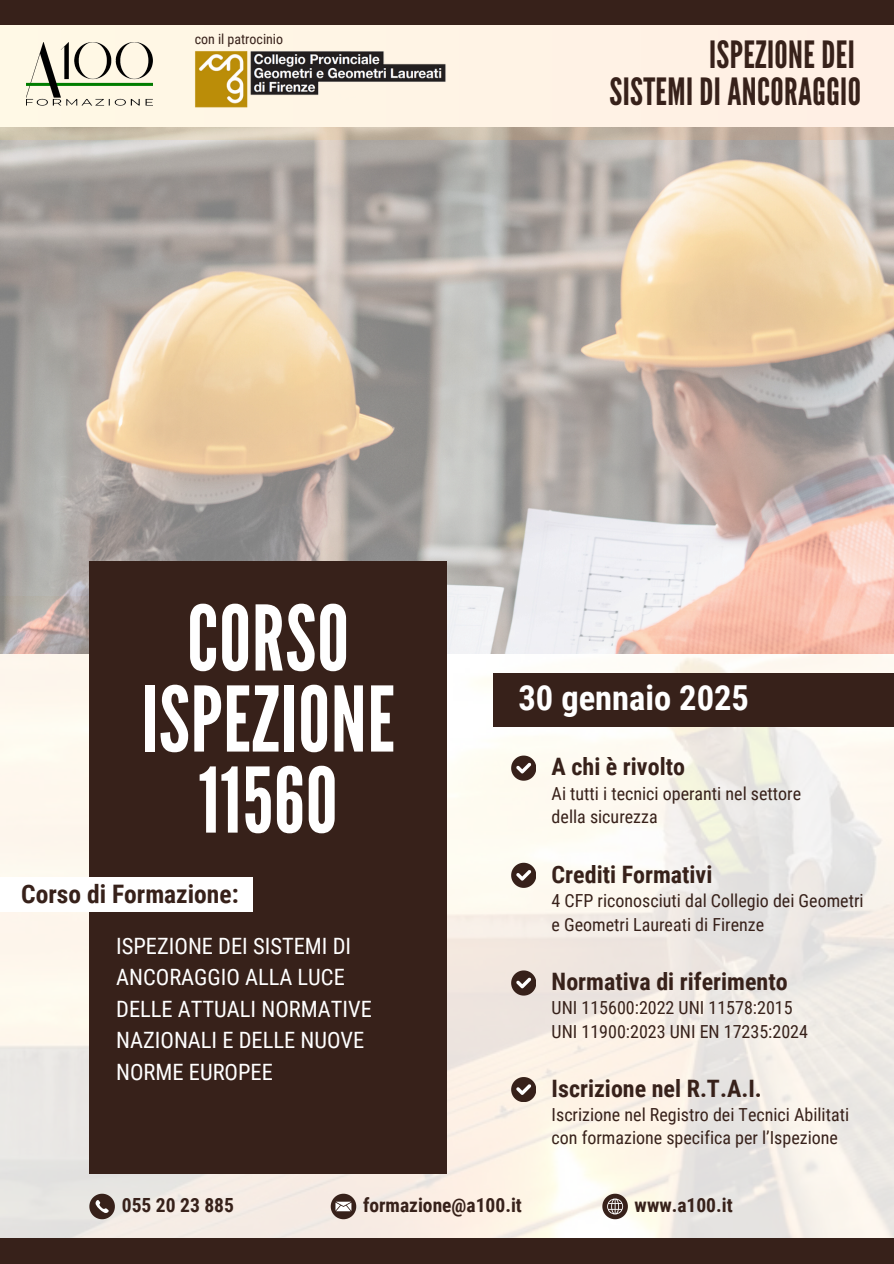
<style>
.page{position:relative;width:894px;height:1264px;background:#fff}
.page>*{position:absolute;margin:0;border:0;box-sizing:border-box;transform-origin:0 0}
.t1{font:90px/81px "League Gothic";letter-spacing:.01em;color:#fff;text-align:center}
.t2{font:37.5px/37.2px "League Gothic";letter-spacing:.01em;color:#37211a;text-align:right}
.t3{font:700 34.5px "Roboto Condensed";color:#fff}
.t4{font:700 25.5px "Roboto Condensed";color:#37211a}
.t5{font:700 24px "Roboto Condensed";color:#37211a}
.t6{font:22.5px/31.5px "Roboto Condensed";color:#fff}
.t7{font:700 19.5px "Roboto Condensed";color:#37211a}
.t8{font:18px/23.7px "Roboto Condensed";color:#37211a}
.t9{font:13.95px "Roboto Condensed";color:#37211a}
</style>
<div class="page">
<img style="left:0;top:653px;width:893px;height:585px">
<img style="left:0;top:139px;width:893px;height:514px">
<svg style="left:0;top:25px;width:893px;height:114px;background:#f7ebdc"></svg>
<div style="left:89px;top:561px;width:357px;height:613px;background:#37211a"></div>
<div style="left:0;top:0;width:893px;height:25px;background:#37211a"></div>
<div style="left:0;top:1238px;width:893px;height:25px;background:#37211a"></div>
<svg style="left:511px;top:755px;width:24px;height:25px"></svg>
<svg style="left:511px;top:862px;width:24px;height:25px"></svg>
<svg style="left:511px;top:970px;width:24px;height:25px"></svg>
<svg style="left:511px;top:1077px;width:24px;height:24px"></svg>
<svg style="left:89px;top:1193px;width:26px;height:26px"></svg>
<svg style="left:330px;top:1193px;width:26px;height:26px"></svg>
<svg style="left:602px;top:1193px;width:25px;height:26px"></svg>
<div style="left:493px;top:673px;width:400px;height:54px;background:#37211a"></div>
<div style="left:0;top:877px;width:252px;height:35px;background:#fff"></div>
<img style="left:26px;top:42px;width:126px;height:65px">
<img style="left:195px;top:50px;width:252px;height:58px">
<p class="t9" style="left:195px;top:31px;width:90px">con il patrocinio</p>
<p class="t2" style="left:609px;top:36px;width:253px">ISPEZIONE DEI<br>SISTEMI DI ANCORAGGIO</p>
<p class="t1" style="left:141px;top:600px;width:255px">CORSO<br>ISPEZIONE<br>11560</p>
<h4 class="t4" style="left:21px;top:879px;width:219px">Corso di Formazione:</h4>
<p class="t6" style="left:116px;top:930px;width:257px">ISPEZIONE DEI SISTEMI DI<br>ANCORAGGIO ALLA LUCE<br>DELLE ATTUALI NORMATIVE<br>NAZIONALI E DELLE NUOVE<br>NORME EUROPEE</p>
<p class="t3" style="left:518px;top:678px;width:232px">30 gennaio 2025</p>
<p class="t5" style="left:551px;top:753px;width:135px">A chi è rivolto</p>
<h2 class="t8" style="left:551px;top:781px;width:251px">Ai tutti i tecnici operanti nel settore della sicurezza</h2>
<h1 class="t5" style="left:551px;top:860px;width:162px">Crediti Formativi</h1>
<h5 class="t8" style="left:551px;top:889px;width:313px">4 CFP riconosciuti dal Collegio dei Geometri e Geometri Laureati di Firenze</h5>
<p class="t5" style="left:551px;top:968px;width:237px">Normativa di riferimento</p>
<h3 class="t8" style="left:551px;top:995px;width:258px">UNI 115600:2022 UNI 11578:2015<br>UNI 11900:2023 UNI EN 17235:2024</h3>
<p class="t5" style="left:551px;top:1074px;width:212px">Iscrizione nel R.T.A.I.</p>
<h4 class="t8" style="left:551px;top:1102px;width:299px">Iscrizione nel Registro dei Tecnici Abilitati con formazione specifica per l’Ispezione</h4>
<p class="t7" style="left:122px;top:1193px;width:114px">055 20 23 885</p>
<h4 class="t7" style="left:363px;top:1193px;width:160px">formazione@a100.it</h4>
<p class="t7" style="left:634px;top:1193px;width:100px">www.a100.it</p>
</div>
